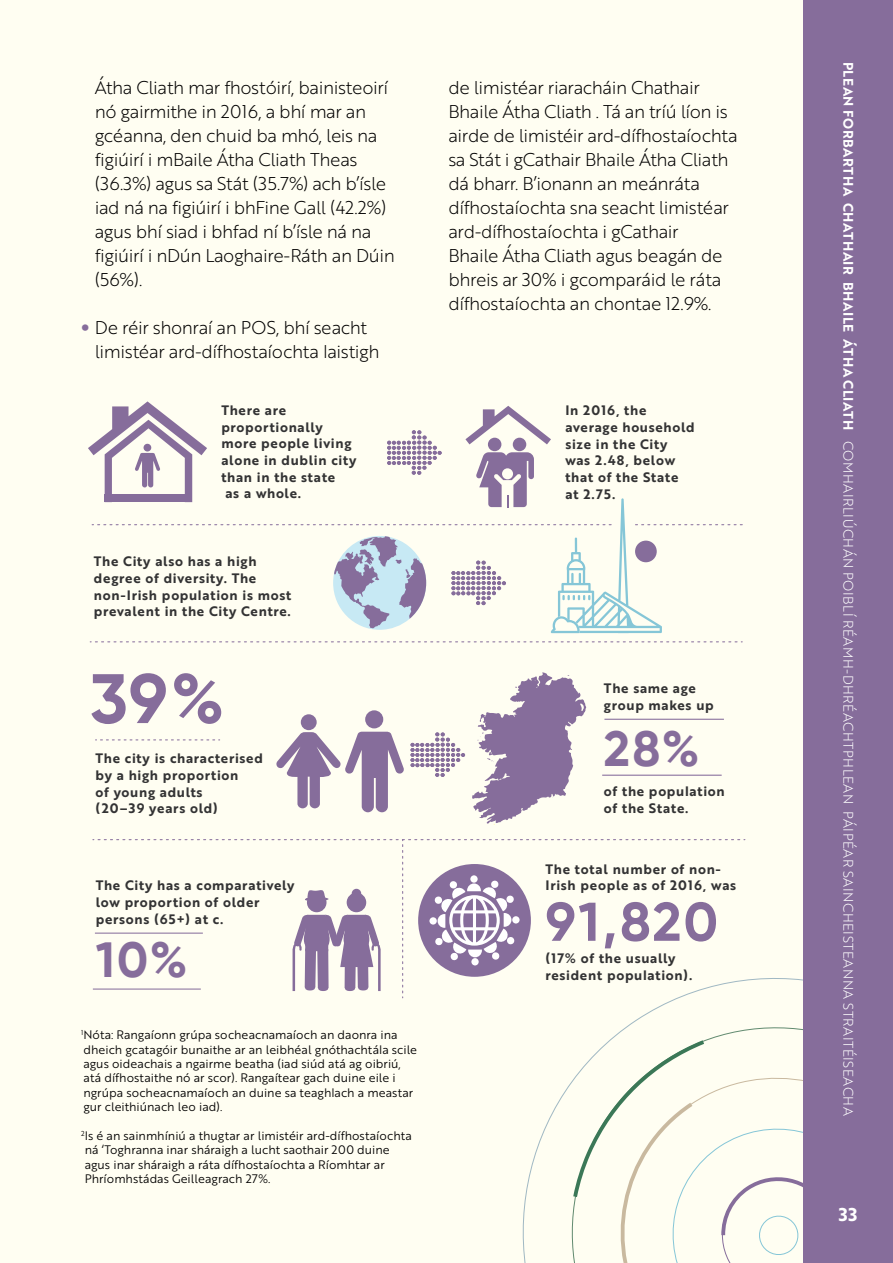
<style>
.page{position:relative;width:893px;height:1263px;background:#fffef2}
.page>*{position:absolute;margin:0;border:0;box-sizing:border-box;transform-origin:0 0}
.t1{font:700 69.9px "Gilroy";color:#866d9b}
.t2{font:700 54.45px "Gilroy";color:#866d9b}
.t3{font:700 49.35px "Gilroy";color:#866d9b}
.t4{font:18px/24px "Brother 1816 Light";letter-spacing:-.025em;color:#000}
.t5{font:18px "Brother 1816 Bold";color:#fff}
.t6{font:13.5px "Brother 1816 Light";letter-spacing:.04em;color:#fff}
.t7{font:13.35px/16.6px "Brother 1816 Bold";letter-spacing:.05em;color:#333334}
.t8{font:12px/14.4px "Brother 1816 Book";color:#000}
.s1{font-family:"Helvetica Neue LT Std";font-weight:300;color:#866d9b}
.s2{font-family:"Brother 1816 Bold"}
</style>
<div class="page">
<svg style="left:96px;top:739px;width:124px;height:1px"></svg>
<div style="left:301px;top:714px;width:16px;height:16px;background:#866d9b;border-radius:50%"></div>
<div style="left:365px;top:710px;width:18px;height:18px;background:#866d9b;border-radius:50%"></div>
<svg style="left:276px;top:731px;width:128px;height:81px"></svg>
<svg style="left:410px;top:672px;width:176px;height:153px"></svg>
<hr style="left:604px;top:719px;width:120px;height:1px;background:#866d9b">
<hr style="left:602px;top:775px;width:120px;height:1px;background:#866d9b">
<svg style="left:93px;top:839px;width:652px;height:159px"></svg>
<svg style="left:90px;top:641px;width:652px;height:1px"></svg>
<svg style="left:88px;top:401px;width:654px;height:233px"></svg>
<div style="left:635px;top:541px;width:22px;height:21px;background:#866d9b;border-radius:50%"></div>
<svg style="left:488px;top:943px;width:315px;height:320px"></svg>
<svg style="left:544px;top:999px;width:259px;height:264px"></svg>
<svg style="left:571px;top:1037px;width:232px;height:226px"></svg>
<div style="left:803px;top:0;width:90px;height:1263px;background:#866d9b"></div>
<p class="t4" style="left:95px;top:75px;width:302px">Átha Cliath mar fhostóirí, bainisteoirí nó gairmithe in 2016, a bhí mar an gcéanna, den chuid ba mhó, leis na figiúirí i mBaile Átha Cliath Theas (36.3%) agus sa Stát (35.7%) ach b’ísle iad ná na figiúirí i bhFine Gall (42.2%) agus bhí siad i bhfad ní b’ísle ná na figiúirí i nDún Laoghaire-Ráth an Dúin (56%).</p>
<p class="t4" style="left:95px;top:315px;width:286px;text-indent:-14px"><span class="s1">•</span> De réir shonraí an POS, bhí seacht limistéar ard-dífhostaíochta laistigh</p>
<p class="t7" style="left:221px;top:401px;width:66px">There are</p>
<p class="t7" style="left:221px;top:418px;width:103px">proportionally</p>
<p class="t7" style="left:221px;top:435px;width:132px">more people living</p>
<p class="t7" style="left:221px;top:451px;width:137px">alone in dublin city</p>
<p class="t7" style="left:221px;top:468px;width:115px">than in the state</p>
<p class="t7" style="left:225px;top:485px;width:77px">as a whole.</p>
<p class="t7" style="left:94px;top:553px;width:199px">The City also has a high degree of diversity. The non-Irish population is most prevalent in the City Centre.</p>
<h1 class="t1" style="left:90px;top:655px;width:136px">39%</h1>
<p class="t7" style="left:96px;top:750px;width:169px">The city is characterised by a high proportion<br>of young adults<br>(20–39 years old)</p>
<p class="t7" style="left:96px;top:877px;width:200px">The City has a comparatively low proportion of older persons (65+) at c.</p>
<h3 class="t3" style="left:96px;top:929px;width:93px">10%</h3>
<p class="t8" style="left:81px;top:1027px;width:337px"><sup>1</sup>Nóta: Rangaíonn grúpa socheacnamaíoch an daonra ina dheich gcatagóir bunaithe ar an leibhéal gnóthachtála scile agus oideachais a ngairme beatha (iad siúd atá ag oibriú, atá dífhostaithe nó ar scor). Rangaítear gach duine eile i ngrúpa socheacnamaíoch an duine sa teaghlach a meastar gur cleithiúnach leo iad).</p>
<p class="t8" style="left:81px;top:1128px;width:332px"><sup>2</sup>Is é an sainmhíniú a thugtar ar limistéir ard-dífhostaíochta ná ‘Toghranna inar sháraigh a lucht saothair 200 duine agus inar sháraigh a ráta dífhostaíochta a Ríomhtar ar Phríomhstádas Geilleagrach 27%.</p>
<p class="t4" style="left:448px;top:75px;width:291px">de limistéar riaracháin Chathair Bhaile Átha Cliath . Tá an tríú líon is airde de limistéir ard-dífhostaíochta sa Stát i gCathair Bhaile Átha Cliath dá bharr. B’ionann an meánráta dífhostaíochta sna seacht limistéar ard-dífhostaíochta i gCathair<br>Bhaile Átha Cliath agus beagán de bhreis ar 30% i gcomparáid le ráta dífhostaíochta an chontae 12.9%.</p>
<p class="t7" style="left:565px;top:402px;width:131px">In 2016, the average household size in the City was 2.48, below that of the State at 2.75.</p>
<p class="t7" style="left:604px;top:679px;width:111px">The same age group makes up</p>
<h3 class="t3" style="left:604px;top:717px;width:97px">28%</h3>
<p class="t7" style="left:604px;top:783px;width:122px">of the population of the State.</p>
<p class="t7" style="left:545px;top:860px;width:192px">The total number of non-<br>Irish people as of 2016, was</p>
<h2 class="t2" style="left:545px;top:888px;width:174px">91,820</h2>
<p class="t7" style="left:545px;top:950px;width:149px">(17% of the usually resident population).</p>
<p class="t6" style="left:858px;top:62px;width:1055px;rotate:90deg"><span class="s2">PLEAN FORBARTHA CHATHAIR BHAILE ÁTHA CLIATH</span> COMHAIRLIÚCHÁN POIBLÍ RÉAMH-DHRÉACHTPHLEAN PÁIPÉAR SAINCHEISTEANNA STRAITÉISEACHA</p>
<p class="t5" style="left:839px;top:1200px;width:20px">33</p>
</div>
